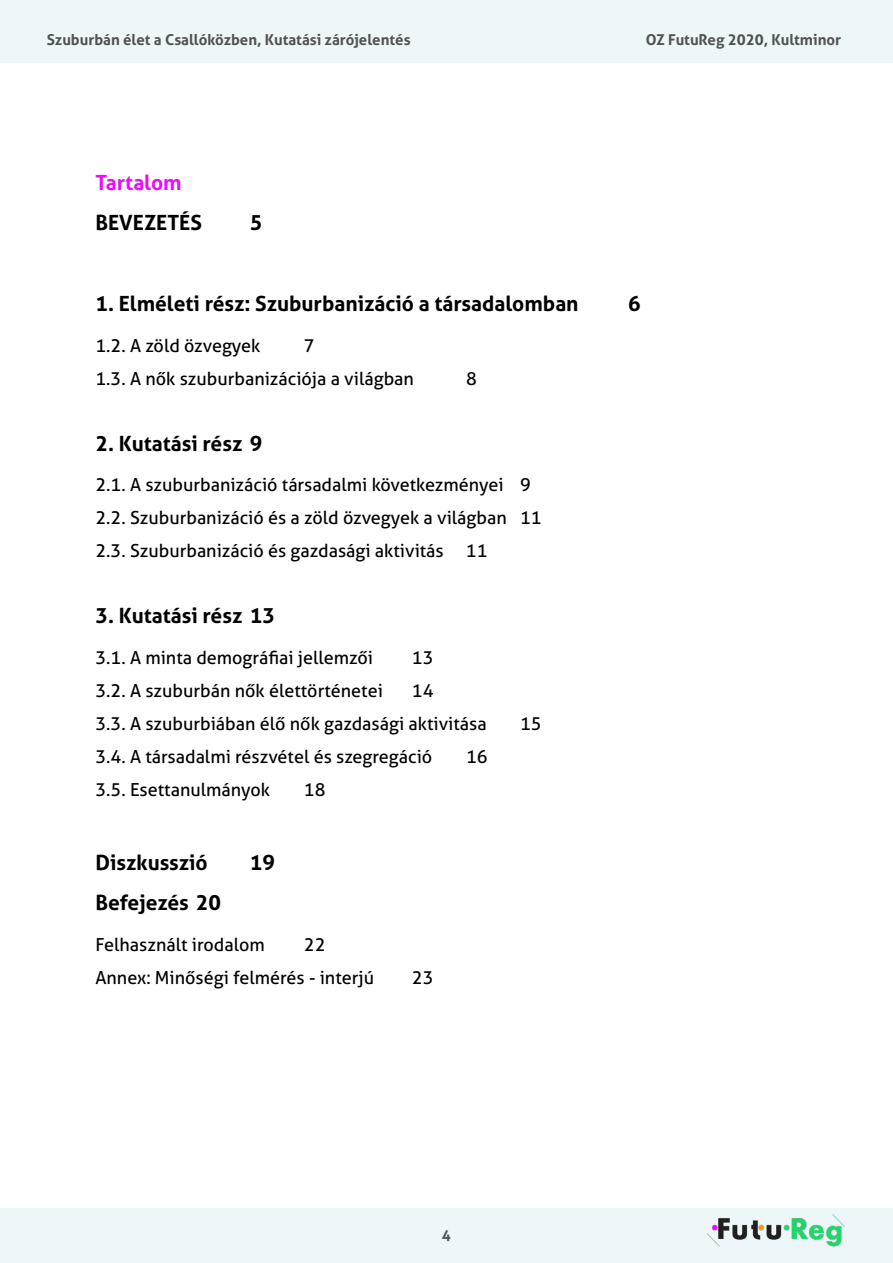
<style>
.page{position:relative;width:893px;height:1263px;background:#fff}
.page>*{position:absolute;margin:0;border:0;box-sizing:border-box;transform-origin:0 0}
.t1{font:700 21px "Aller";color:#000}
.t2{font:700 21px "Aller";color:#ed0bff}
.t3{font:18px/33px "Aller";color:#000}
.t4{font:700 15px "Aller";color:#525252}
</style>
<div class="page">
<div style="left:0;top:0;width:893px;height:63px;background:#edf7f9"></div>
<div style="left:0;top:1209px;width:893px;height:54px;background:#edf7f9"></div>
<img style="left:707px;top:1214px;width:138px;height:33px">
<p class="t4" style="left:47px;top:31px;width:365px">Szuburbán élet a Csallóközben, Kutatási zárójelentés</p>
<p class="t4" style="left:646px;top:31px;width:197px">OZ FutuReg 2020, Kultminor</p>
<p class="t2" style="left:95px;top:169px;width:88px">Tartalom</p>
<p class="t1" style="left:95px;top:210px;width:108px">BEVEZETÉS</p>
<p class="t1" style="left:250px;top:210px;width:14px">5</p>
<p class="t1" style="left:95px;top:291px;width:485px">1. Elméleti rész: Szuburbanizáció a társadalomban</p>
<p class="t1" style="left:628px;top:291px;width:14px">6</p>
<p class="t3" style="left:95px;top:329px;width:167px">1.2. A zöld özvegyek</p>
<p class="t3" style="left:95px;top:329px;width:320px;text-indent:208px">7<br>1.3. A nők szuburbanizációja a világban</p>
<p class="t3" style="left:466px;top:362px;width:12px">8</p>
<p class="t1" style="left:95px;top:430px;width:169px">2. Kutatási rész 9</p>
<p class="t3" style="left:95px;top:468px;width:448px">2.1. A szuburbanizáció társadalmi következményei 9<br>2.2. Szuburbanizáció és a zöld özvegyek a világban 11<br>2.3. Szuburbanizáció és gazdasági aktivitás 11</p>
<p class="t1" style="left:95px;top:603px;width:181px">3. Kutatási rész 13</p>
<p class="t3" style="left:95px;top:641px;width:279px">3.1. A minta demográfiai jellemzői</p>
<p class="t3" style="left:412px;top:641px;width:23px">13</p>
<p class="t3" style="left:95px;top:674px;width:289px">3.2. A szuburbán nők élettörténetei</p>
<p class="t3" style="left:95px;top:674px;width:393px;text-indent:316px">14<br>3.3. A szuburbiában élő nők gazdasági aktivitása</p>
<p class="t3" style="left:95px;top:740px;width:338px">3.4. A társadalmi részvétel és szegregáció</p>
<p class="t3" style="left:466px;top:740px;width:23px">16</p>
<p class="t3" style="left:95px;top:773px;width:176px">3.5. Esettanulmányok</p>
<p class="t3" style="left:304px;top:773px;width:23px">18</p>
<p class="t1" style="left:95px;top:849px;width:114px">Diszkusszió</p>
<p class="t1" style="left:250px;top:849px;width:27px">19</p>
<p class="t1" style="left:95px;top:889px;width:127px">Befejezés 20</p>
<p class="t3" style="left:95px;top:927px;width:171px">Felhasznált irodalom</p>
<p class="t3" style="left:95px;top:927px;width:280px;text-indent:208px">22<br>Annex: Minőségi felmérés - interjú</p>
<p class="t3" style="left:412px;top:960px;width:23px">23</p>
<p class="t3" style="left:520px;top:707px;width:23px">15</p>
<p class="t4" style="left:442px;top:1226px;width:10px">4</p>
</div>
